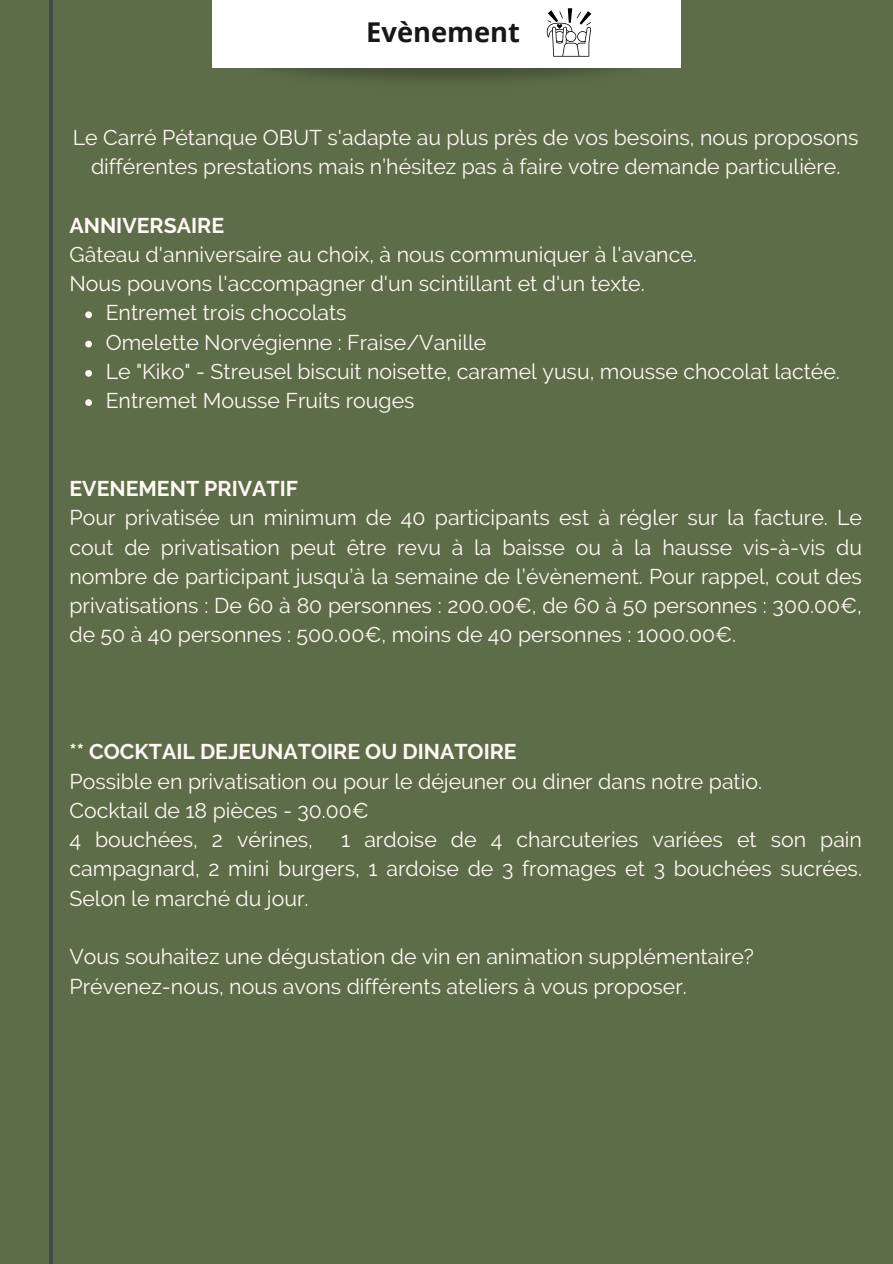
<style>
.page{position:relative;width:893px;height:1264px;background:#fff}
.page>*{position:absolute;margin:0;border:0;box-sizing:border-box;transform-origin:0 0}
.t1{font:700 27.3px "Open Sans";color:#171715}
.t2{font:21.3px/29.2px "Raleway";color:#fff9f3;text-align:justify}
.t3{font:700 21.3px "Raleway";color:#fff9f3}
</style>
<div class="page">
<div style="left:0;top:0;width:892px;height:1263px;background:#5d6d49"></div>
<div style="left:212px;top:0;width:469px;height:68px;background:#fff"></div>
<svg style="left:85px;top:311px;width:7px;height:7px"></svg>
<svg style="left:85px;top:341px;width:7px;height:6px"></svg>
<svg style="left:85px;top:370px;width:7px;height:7px"></svg>
<svg style="left:85px;top:399px;width:7px;height:7px"></svg>
<hr style="left:49px;top:0;width:4px;height:1263px;background:#3e4d47">
<svg style="left:546px;top:8px;width:45px;height:49px"></svg>
<p class="t1" style="left:366px;top:13px;width:155px">Evènement</p>
<p class="t2" style="left:73px;top:123px;width:787px;text-align:center">Le Carré Pétanque OBUT s'adapte au plus près de vos besoins, nous proposons différentes prestations mais n’hésitez pas à faire votre demande particulière.</p>
<h1 class="t3" style="left:69px;top:213px;width:156px">ANNIVERSAIRE</h1>
<p class="t2" style="left:69px;top:240px;width:629px">Gâteau d'anniversaire au choix, à nous communiquer à l'avance.</p>
<p class="t2" style="left:69px;top:269px;width:577px">Nous pouvons l'accompagner d'un scintillant et d'un texte.</p>
<p class="t2" style="left:106px;top:298px;width:242px">Entremet trois chocolats</p>
<p class="t2" style="left:106px;top:327px;width:382px">Omelette Norvégienne : Fraise/Vanille</p>
<p class="t2" style="left:106px;top:357px;width:735px">Le "Kiko" - Streusel biscuit noisette, caramel yusu, mousse chocolat lactée.</p>
<p class="t2" style="left:106px;top:386px;width:310px">Entremet Mousse Fruits rouges</p>
<p class="t3" style="left:69px;top:476px;width:230px">EVENEMENT PRIVATIF</p>
<p class="t2" style="left:69px;top:503px;width:794px">Pour privatisée un minimum de 40 participants est à régler sur la facture. Le cout de privatisation peut être revu à la baisse ou à la hausse vis-à-vis du nombre de participant jusqu’à la semaine de l’évènement. Pour rappel, cout des privatisations : De 60 à 80 personnes : 200.00€, de 60 à 50 personnes : 300.00€, de 50 à 40 personnes : 500.00€, moins de 40 personnes : 1000.00€.</p>
<p class="t3" style="left:69px;top:739px;width:449px">** COCKTAIL DEJEUNATOIRE OU DINATOIRE</p>
<p class="t2" style="left:69px;top:766px;width:694px">Possible en privatisation ou pour le déjeuner ou diner dans notre patio.</p>
<p class="t2" style="left:69px;top:795px;width:301px">Cocktail de 18 pièces - 30.00€</p>
<p class="t2" style="left:69px;top:825px;width:245px">4 bouchées, 2 vérines,</p>
<p class="t2" style="left:69px;top:825px;width:794px;text-indent:272px">1 ardoise de 4 charcuteries variées et son pain campagnard, 2 mini burgers, 1 ardoise de 3 fromages et 3 bouchées sucrées.<br>Selon le marché du jour.</p>
<p class="t2" style="left:69px;top:942px;width:686px">Vous souhaitez une dégustation de vin en animation supplémentaire?</p>
<p class="t2" style="left:69px;top:971px;width:619px">Prévenez-nous, nous avons différents ateliers à vous proposer.</p>
</div>
